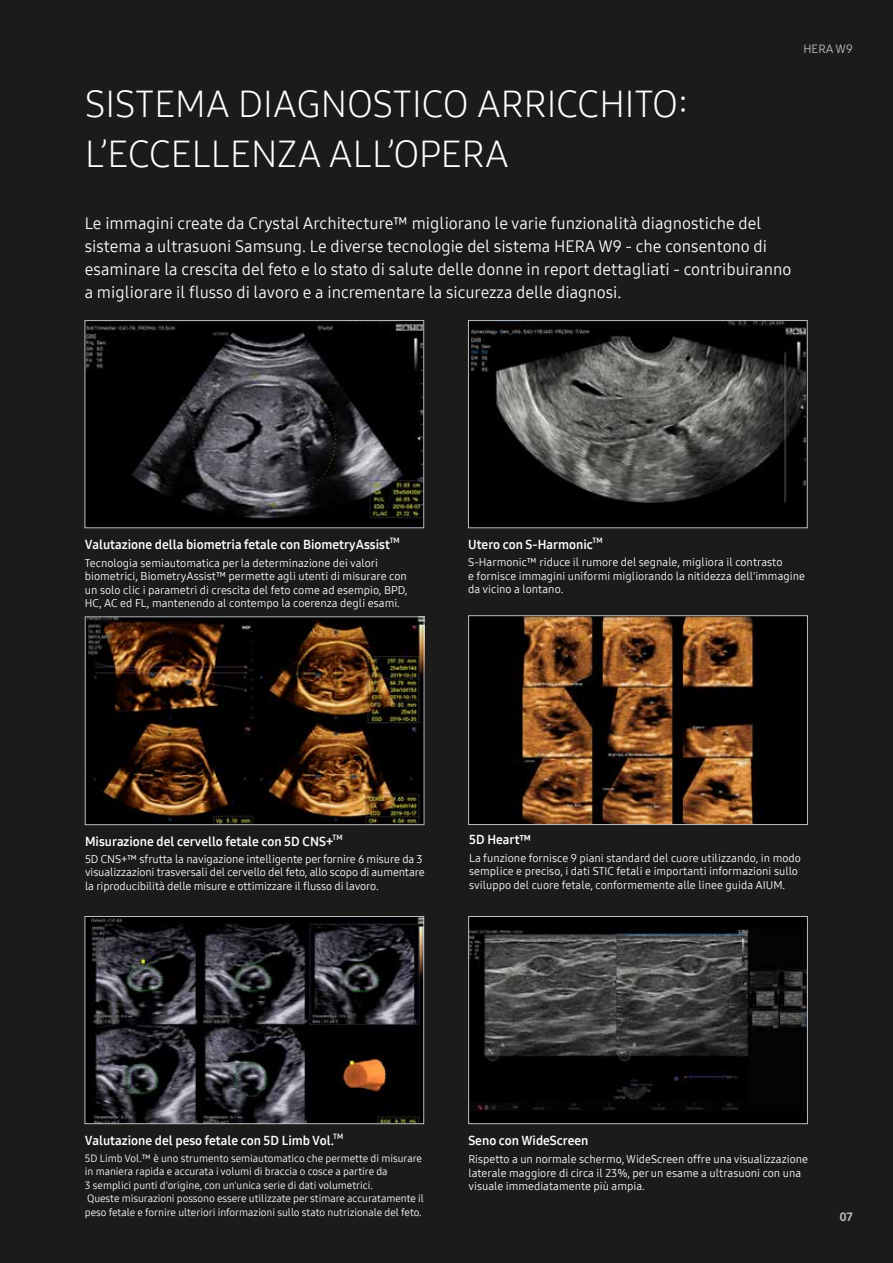
<style>
.page{position:relative;width:893px;height:1263px;background:#1c1b1a}
.page>*{position:absolute;margin:0;border:0;box-sizing:border-box;transform-origin:0 0}
.t1{font:37.5px/49.5px "Samsung One 300";color:#fff}
.t2{font:16.5px/23.2px "Samsung One 400";color:#fff}
.t3{font:12.75px "Samsung One 700";color:#fff}
.t4{font:12px "Samsung One 400";color:#bcbec0}
.t5{font:12px "Samsung One 800";color:#bcbec0}
.t6{font:11.25px/13.5px "Samsung One 400";color:#fff}
.t7{font:10.5px/13.5px "Samsung One 400";letter-spacing:-.005em;color:#fff}
.t8{font:7.5px "Samsung One 700";color:#fff}
</style>
<div class="page">
<img style="left:87px;top:322px;width:335px;height:204px">
<div style="left:85px;top:320px;width:339px;height:208px;border:1px solid #bcbec0"></div>
<img style="left:87px;top:619px;width:335px;height:204px">
<div style="left:85px;top:617px;width:339px;height:208px;border:1px solid #bcbec0"></div>
<img style="left:92px;top:918px;width:330px;height:204px">
<div style="left:85px;top:916px;width:339px;height:208px;border:1px solid #bcbec0"></div>
<div style="left:469px;top:916px;width:338px;height:208px;background:#000"></div>
<img style="left:470px;top:930px;width:336px;height:180px">
<div style="left:468px;top:916px;width:340px;height:208px;border:1px solid #bcbec0"></div>
<img style="left:470px;top:322px;width:335px;height:204px">
<div style="left:468px;top:320px;width:339px;height:208px;border:1px solid #bcbec0"></div>
<div style="left:469px;top:616px;width:338px;height:208px;background:#000"></div>
<img style="left:517px;top:617px;width:241px;height:206px">
<div style="left:468px;top:615px;width:340px;height:210px;border:1px solid #bcbec0"></div>
<h1 class="t1" style="left:85px;top:79px;width:605px">SISTEMA DIAGNOSTICO ARRICCHITO:<br>L’ECCELLENZA ALL’OPERA</h1>
<p class="t4" style="left:803px;top:40px;width:51px">HERA W9</p>
<p class="t2" style="left:85px;top:211px;width:708px">Le immagini create da Crystal Architecture™ migliorano le varie funzionalità diagnostiche del sistema a ultrasuoni Samsung. Le diverse tecnologie del sistema HERA W9 - che consentono di esaminare la crescita del feto e lo stato di salute delle donne in report dettagliati - contribuiranno a migliorare il flusso di lavoro e a incrementare la sicurezza delle diagnosi.</p>
<p class="t3" style="left:85px;top:536px;width:307px">Valutazione della biometria fetale con BiometryAssist</p>
<p class="t8" style="left:390px;top:536px;width:12px">TM</p>
<p class="t6" style="left:85px;top:556px;width:324px">Tecnologia semiautomatica per la determinazione dei valori biometrici, BiometryAssist™ permette agli utenti di misurare con un solo clic i parametri di crescita del feto come ad esempio, BPD, HC, AC ed FL, mantenendo al contempo la coerenza degli esami.</p>
<p class="t3" style="left:468px;top:536px;width:126px">Utero con S-Harmonic</p>
<p class="t8" style="left:592px;top:535px;width:12px">TM</p>
<p class="t6" style="left:468px;top:555px;width:338px">S-Harmonic™ riduce il rumore del segnale, migliora il contrasto<br>e fornisce immagini uniformi migliorando la nitidezza dell'immagine da vicino a lontano.</p>
<p class="t3" style="left:85px;top:833px;width:250px">Misurazione del cervello fetale con 5D CNS+</p>
<p class="t8" style="left:333px;top:832px;width:12px">TM</p>
<p class="t6" style="left:85px;top:852px;width:341px">5D CNS+™ sfrutta la navigazione intelligente per fornire 6 misure da 3 visualizzazioni trasversali del cervello del feto, allo scopo di aumentare la riproducibilità delle misure e ottimizzare il flusso di lavoro.</p>
<p class="t3" style="left:469px;top:831px;width:64px">5D Heart™</p>
<p class="t6" style="left:469px;top:851px;width:333px">La funzione fornisce 9 piani standard del cuore utilizzando, in modo semplice e preciso, i dati STIC fetali e importanti informazioni sullo sviluppo del cuore fetale, conformemente alle linee guida AIUM.</p>
<p class="t3" style="left:85px;top:1132px;width:251px">Valutazione del peso fetale con 5D Limb Vol.</p>
<p class="t8" style="left:333px;top:1131px;width:12px">TM</p>
<p class="t7" style="left:85px;top:1151px;width:341px">5D Limb Vol.™ è uno strumento semiautomatico che permette di misurare in maniera rapida e accurata i volumi di braccia o cosce a partire da<br>3 semplici punti d'origine, con un'unica serie di dati volumetrici.<br>Queste misurazioni possono essere utilizzate per stimare accuratamente il peso fetale e fornire ulteriori informazioni sullo stato nutrizionale del feto.</p>
<p class="t3" style="left:468px;top:1132px;width:122px">Seno con WideScreen</p>
<p class="t6" style="left:468px;top:1152px;width:341px">Rispetto a un normale schermo, WideScreen offre una visualizzazione laterale maggiore di circa il 23%, per un esame a ultrasuoni con una visuale immediatamente più ampia.</p>
<p class="t5" style="left:840px;top:1208px;width:15px">07</p>
</div>
